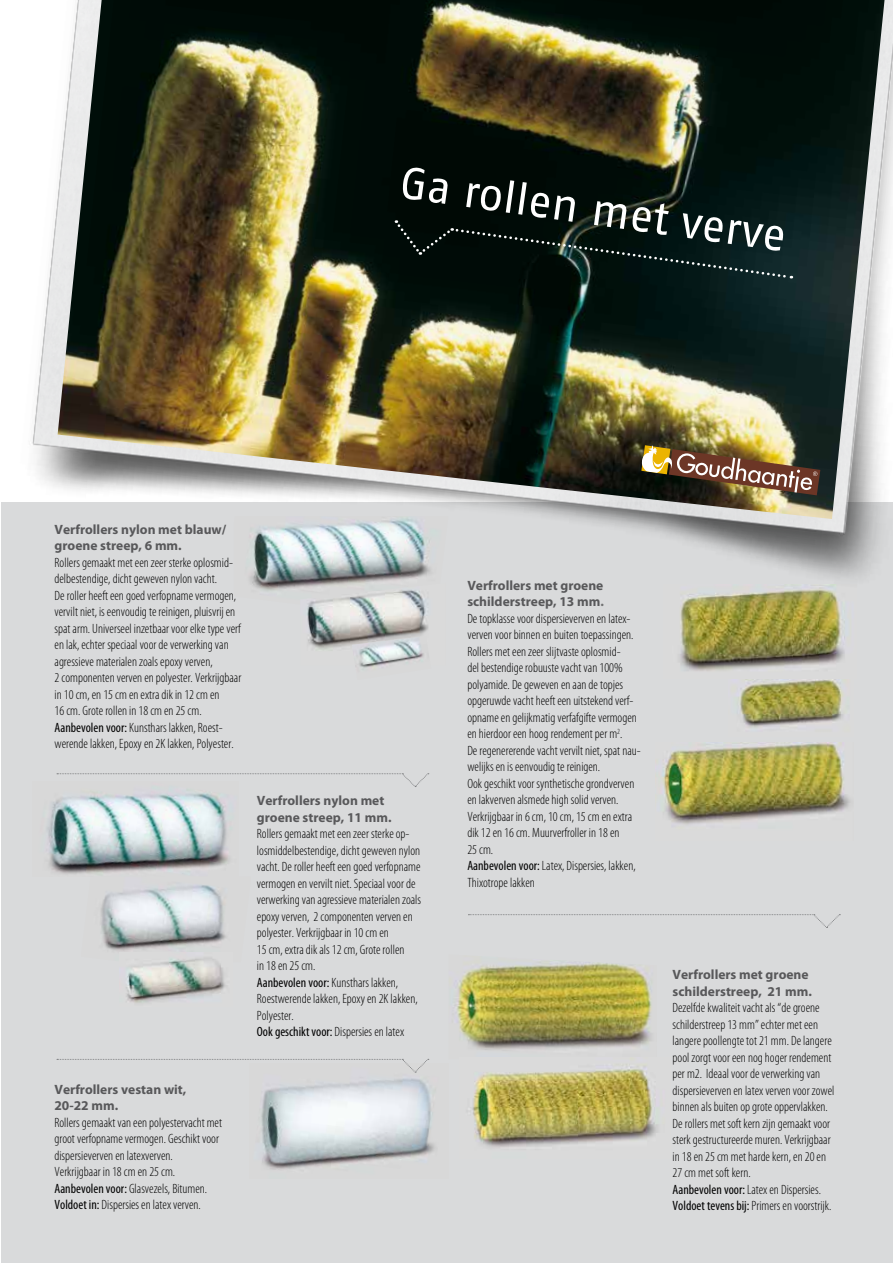
<style>
.page{position:relative;width:893px;height:1263px;background:#fff}
.page>*{position:absolute;margin:0;border:0;box-sizing:border-box;transform-origin:0 0}
.t1{font:45px "Fago No";color:#fff}
.t2{font:300 condensed 13.5px/16.5px "Myriad Pro";color:#000}
.t3{font:700 13.5px/16.5px "Myriad Pro";color:#58585a}
.s1{font-weight:400}
.s2{font-weight:700;font-stretch:normal;color:#58585a}
.s3{font-weight:700;font-stretch:normal;color:#707172}
</style>
<div class="page">
<div style="left:2px;top:502px;width:891px;height:761px;background:#d9dadb"></div>
<img style="left:662px;top:743px;width:189px;height:81px">
<img style="left:680px;top:616px;width:165px;height:55px">
<img style="left:733px;top:680px;width:113px;height:48px">
<svg style="left:468px;top:914px;width:372px;height:14px"></svg>
<img style="left:455px;top:961px;width:197px;height:90px">
<img style="left:472px;top:1058px;width:186px;height:90px">
<img style="left:307px;top:616px;width:122px;height:35px">
<img style="left:352px;top:636px;width:77px;height:34px">
<img style="left:46px;top:787px;width:186px;height:88px">
<img style="left:100px;top:885px;width:127px;height:67px">
<img style="left:261px;top:1078px;width:175px;height:92px">
<svg style="left:57px;top:773px;width:372px;height:14px"></svg>
<svg style="left:57px;top:1059px;width:372px;height:14px"></svg>
<img style="left:126px;top:958px;width:100px;height:45px">
<img style="left:1px;top:0;width:892px;height:616px">
<img style="left:58px;top:0;width:826px;height:519px">
<svg style="left:395px;top:220px;width:397px;height:60px;background:#091815"></svg>
<img style="left:641px;top:445px;width:179px;height:50px">
<h1 class="t1" style="left:404px;top:156px;width:391px;rotate:8deg">Ga rollen met verve</h1>
<p class="t3" style="left:55px;top:521px;width:173px">Verfrollers nylon met blauw/ groene streep, 6 mm.</p>
<p class="t2" style="left:55px;top:554px;width:188px">Rollers gemaakt met een zeer sterke oplosmid&shy;delbestendige, dicht geweven nylon vacht.<br>De roller heeft een goed verfopname vermogen, vervilt niet, is eenvoudig te reinigen, pluisvrij en spat arm. Universeel inzetbaar voor elke type verf en lak, echter speciaal voor de verwerking van agressieve materialen zoals epoxy verven,<br>2 componenten verven en polyester. Verkrijgbaar in 10 cm, en 15 cm en extra dik in 12 cm en<br>16 cm. Grote rollen in 18 cm en 25 cm.<br><span class="s1">Aanbevolen voor:</span> Kunsthars lakken, Roest&shy;werende lakken, Epoxy en 2K lakken, Polyester.</p>
<p class="t3" style="left:257px;top:793px;width:136px">Verfrollers nylon met groene streep, 11 mm.</p>
<p class="t2" style="left:257px;top:826px;width:166px">Rollers gemaakt met een zeer sterke op&shy;losmiddelbestendige, dicht geweven nylon vacht. De roller heeft een goed verfopname vermogen en vervilt niet. Speciaal voor de verwerking van agressieve materialen zoals epoxy verven, 2 componenten verven en polyester. Verkrijgbaar in 10 cm en<br>15 cm, extra dik als 12 cm, Grote rollen<br>in 18 en 25 cm.<br><span class="s1">Aanbevolen voor:</span> Kunsthars lakken, Roestwerende lakken, Epoxy en 2K lakken, Polyester.<br><span class="s1">Ook geschikt voor:</span> Dispersies en latex</p>
<p class="t3" style="left:54px;top:1081px;width:133px">Verfrollers vestan wit,<br>20-22 mm.</p>
<p class="t2" style="left:54px;top:1114px;width:169px">Rollers gemaakt van een polyestervacht met groot verfopname vermogen. Geschikt voor dispersieverven en latexverven.<br>Verkrijgbaar in 18 cm en 25 cm.<br><span class="s1">Aanbevolen voor:</span> Glasvezels, Bitumen.<br><span class="s1">Voldoet in:</span> Dispersies en latex verven.</p>
<p class="t2" style="left:467px;top:577px;width:175px"><span class="s2">Verfrollers met groene schilderstreep, 13 mm</span><span class="s3">.<br></span>De topklasse voor dispersieverven en latex&shy;verven voor binnen en buiten toepassingen.<br>Rollers met een zeer slijtvaste oplosmid-<br>del bestendige robuuste vacht van 100% polyamide. De geweven en aan de topjes opgeruwde vacht heeft een uitstekend verf&shy;opname en gelijkmatig verfafgifte vermogen en hierdoor een hoog rendement per m<sup>2</sup>.<br>De regenererende vacht vervilt niet, spat nau&shy;welijks en is eenvoudig te reinigen.<br>Ook geschikt voor synthetische grondverven en lakverven alsmede high solid verven.<br>Verkrijgbaar in 6 cm, 10 cm, 15 cm en extra dik 12 en 16 cm. Muurverfroller in 18 en<br>25 cm.<br><span class="s1">Aanbevolen voor:</span> Latex, Dispersies, lakken, Thixotrope lakken</p>
<p class="t3" style="left:673px;top:966px;width:141px">Verfrollers met groene schilderstreep, 21 mm.</p>
<p class="t2" style="left:673px;top:1000px;width:163px">Dezelfde kwaliteit vacht als “de groene schilderstreep 13 mm” echter met een langere poollengte tot 21 mm. De langere pool zorgt voor een nog hoger rendement per m2. Ideaal voor de verwerking van dispersieverven en latex verven voor zowel binnen als buiten op grote oppervlakken.<br>De rollers met soft kern zijn gemaakt voor sterk gestructureerde muren. Verkrijgbaar in 18 en 25 cm met harde kern, en 20 en 27 cm met soft kern.<br><span class="s1">Aanbevolen voor:</span> Latex en Dispersies.<br><span class="s1">Voldoet tevens bij:</span> Primers en voorstrijk.</p>
</div>
